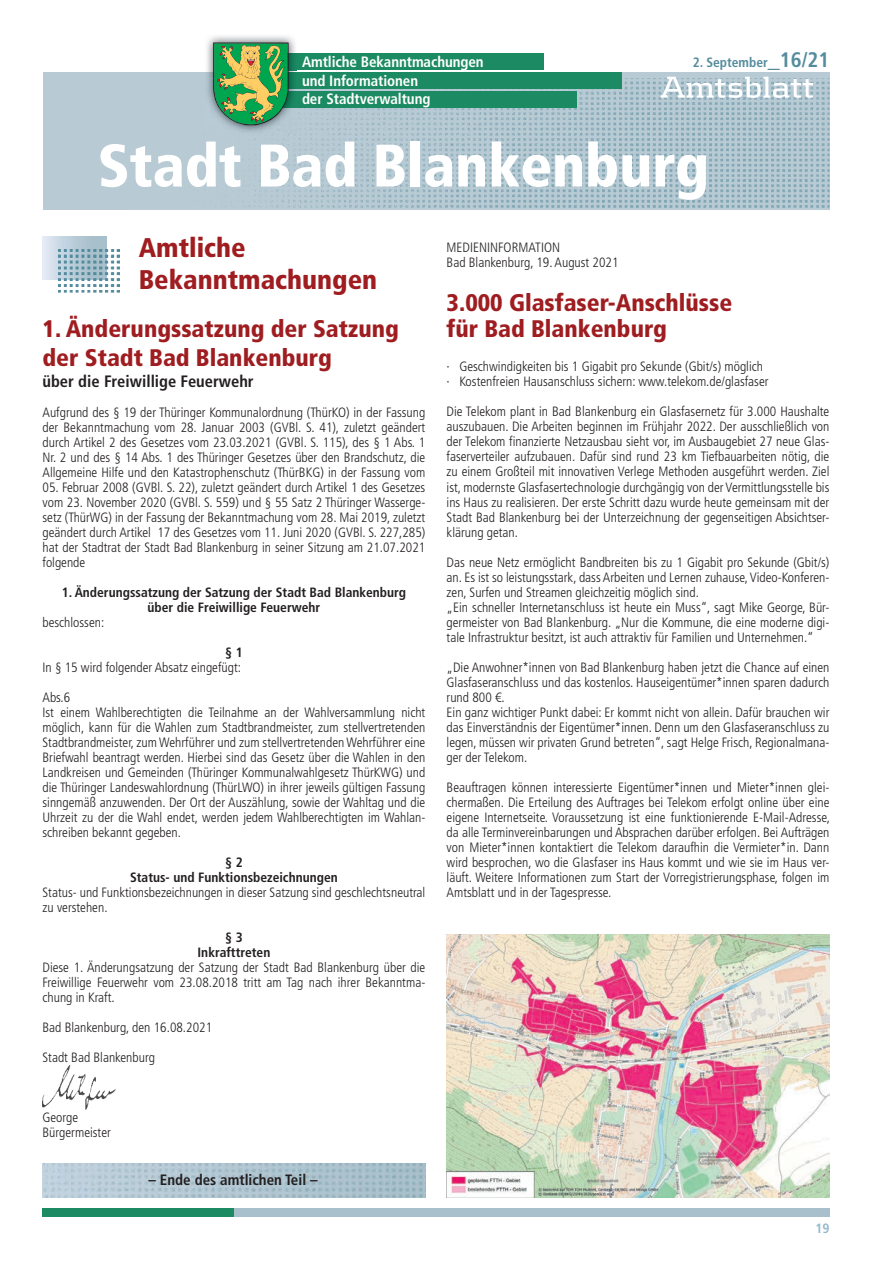
<style>
.page{position:relative;width:872px;height:1276px;background:#fff}
.page>*{position:absolute;margin:0;border:0;box-sizing:border-box;transform-origin:0 0}
.t1{font:900 condensed 60px "Frutiger LT Std";letter-spacing:-.005em;color:#fff}
.t2{font:900 condensed 27px/31.5px "Frutiger LT Std";color:#9f1d20}
.t3{font:900 condensed 24px/28.8px "Frutiger LT Std";color:#9f1d20}
.t4{font:700 condensed 16.5px "Frutiger LT Std";color:#231f20}
.t5{font:700 condensed 15px/19.4px "Frutiger LT Std";letter-spacing:-.005em;color:#fff}
.t6{font:700 condensed 15px "Frutiger LT Std";color:#231f20}
.t7{font:300 condensed 13.5px/15px "Frutiger LT Std";color:#231f20}
.t8{font:700 condensed 13.5px/15px "Frutiger LT Std";color:#231f20;text-align:center}
.t9{font:700 condensed 13.5px "Frutiger LT Std";color:#548c9e}
.t10{font:700 condensed 13.5px "Frutiger LT Std";color:#93b9ca}
.s1{font-size:24px}
.s2{font-size:21px}
</style>
<div class="page">
<svg style="left:43px;top:72px;width:786px;height:137px;fill:#b8cbd4"></svg>
<div style="left:278px;top:53px;width:265px;height:17px;background:#1c8a62"></div>
<div style="left:276px;top:91px;width:301px;height:17px;background:#1c8a62"></div>
<div style="left:278px;top:72px;width:343px;height:17px;background:#1c8a62"></div>
<svg style="left:660px;top:77px;width:153px;height:21px"></svg>
<div style="left:234px;top:1208px;width:595px;height:8px;background:#a8c0cb"></div>
<div style="left:43px;top:1208px;width:191px;height:8px;background:#1c8a62"></div>
<img style="left:207px;top:36px;width:88px;height:7px">
<svg style="left:45px;top:43px;width:256px;height:92px"></svg>
<svg style="left:43px;top:237px;width:63px;height:42px"></svg>
<img style="left:58px;top:250px;width:61px;height:42px">
<img style="left:43px;top:1066px;width:73px;height:44px">
<img style="left:446px;top:934px;width:383px;height:263px">
<img style="left:43px;top:1163px;width:382px;height:34px">
<p class="t9" style="left:693px;top:55px;width:138px">2. September<span class="s1">_</span><span class="s2">16/21</span></p>
<p class="t5" style="left:302px;top:52px;width:183px">Amtliche Bekanntmachungen und Informationen</p>
<p class="t5" style="left:302px;top:89px;width:130px">der Stadtverwaltung</p>
<h1 class="t1" style="left:98px;top:130px;width:613px">Stadt Bad Blankenburg</h1>
<h2 class="t2" style="left:139px;top:232px;width:240px">Amtliche<br>Bekanntmachungen</h2>
<h3 class="t3" style="left:43px;top:314px;width:358px">1. Änderungssatzung der Satzung der Stadt Bad Blankenburg</h3>
<p class="t4" style="left:43px;top:372px;width:213px">über die Freiwillige Feuerwehr</p>
<p class="t7" style="left:43px;top:405px;width:384px;text-align:justify">Aufgrund des § 19 der Thüringer Kommunalordnung (ThürKO) in der Fassung der Bekanntmachung vom 28. Januar 2003 (GVBl. S. 41), zuletzt geändert durch Artikel 2 des Gesetzes vom 23.03.2021 (GVBl. S. 115), des § 1 Abs. 1<br>Nr. 2 und des § 14 Abs. 1 des Thüringer Gesetzes über den Brandschutz, die Allgemeine Hilfe und den Katastrophenschutz (ThürBKG) in der Fassung vom</p>
<p class="t7" style="left:43px;top:480px;width:384px;text-align:justify">05. Februar 2008 (GVBl. S. 22), zuletzt geändert durch Artikel 1 des Gesetzes vom 23. November 2020 (GVBl. S. 559) und § 55 Satz 2 Thüringer Wasserge&shy;setz (ThürWG) in der Fassung der Bekanntmachung vom 28. Mai 2019, zuletzt geändert durch Artikel 17 des Gesetzes vom 11. Juni 2020 (GVBl. S. 227,285) hat der Stadtrat der Stadt Bad Blankenburg in seiner Sitzung am 21.07.2021 folgende</p>
<p class="t8" style="left:62px;top:585px;width:345px">1. Änderungssatzung der Satzung der Stadt Bad Blankenburg über die Freiwillige Feuerwehr</p>
<p class="t7" style="left:43px;top:615px;width:63px">beschlossen:</p>
<p class="t8" style="left:225px;top:645px;width:19px">§ 1</p>
<p class="t7" style="left:43px;top:660px;width:200px">In § 15 wird folgender Absatz eingefügt:</p>
<p class="t7" style="left:43px;top:690px;width:384px">Abs.6<br>Ist einem Wahlberechtigten die Teilnahme an der Wahlversammlung nicht möglich, kann für die Wahlen zum Stadtbrandmeister, zum stellvertretenden Stadtbrandmeister, zum Wehrführer und zum stellvertretenden Wehrführer eine Briefwahl beantragt werden. Hierbei sind das Gesetz über die Wahlen in den Landkreisen und Gemeinden (Thüringer Kommunalwahlgesetz ThürKWG) und die Thüringer Landeswahlordnung (ThürLWO) in ihrer jeweils gültigen Fassung sinngemäß anzuwenden. Der Ort der Auszählung, sowie der Wahltag und die Uhrzeit zu der die Wahl endet, werden jedem Wahlberechtigten im Wahlan&shy;schreiben bekannt gegeben.</p>
<p class="t8" style="left:130px;top:855px;width:209px">§ 2<br>Status- und Funktionsbezeichnungen</p>
<p class="t7" style="left:43px;top:885px;width:384px">Status- und Funktionsbezeichnungen in dieser Satzung sind geschlechtsneutral zu verstehen.</p>
<p class="t8" style="left:197px;top:930px;width:74px">§ 3<br>Inkrafttreten</p>
<p class="t7" style="left:43px;top:960px;width:384px;text-align:justify">Diese 1. Änderungsatzung der Satzung der Stadt Bad Blankenburg über die Freiwillige Feuerwehr vom 23.08.2018 tritt am Tag nach ihrer Bekanntma&shy;chung in Kraft.</p>
<p class="t7" style="left:43px;top:1020px;width:171px">Bad Blankenburg, den 16.08.2021</p>
<p class="t7" style="left:43px;top:1050px;width:114px">Stadt Bad Blankenburg</p>
<p class="t7" style="left:43px;top:1110px;width:70px">George<br>Bürgermeister</p>
<p class="t6" style="left:148px;top:1170px;width:171px">– Ende des amtlichen Teil –</p>
<p class="t7" style="left:446px;top:240px;width:173px">MEDIENINFORMATION<br>Bad Blankenburg, 19. August 2021</p>
<h3 class="t3" style="left:446px;top:290px;width:287px;line-height:25.8px">3.000 Glasfaser-Anschlüsse für Bad Blankenburg</h3>
<p class="t7" style="left:446px;top:359px;width:323px">· Geschwindigkeiten bis 1 Gigabit pro Sekunde (Gbit/s) möglich · Kostenfreien Hausanschluss sichern: www.telekom.de/glasfaser</p>
<p class="t7" style="left:446px;top:404px;width:384px;text-align:justify">Die Telekom plant in Bad Blankenburg ein Glasfasernetz für 3.000 Haushalte auszubauen. Die Arbeiten beginnen im Frühjahr 2022. Der ausschließlich von der Telekom finanzierte Netzausbau sieht vor, im Ausbaugebiet 27 neue Glas&shy;faserverteiler aufzubauen. Dafür sind rund 23 km Tiefbauarbeiten nötig, die zu einem Großteil mit innovativen Verlege Methoden ausgeführt werden. Ziel ist, modernste Glasfasertechnologie durchgängig von der Vermittlungsstelle bis ins Haus zu realisieren. Der erste Schritt dazu wurde heute gemeinsam mit der Stadt Bad Blankenburg bei der Unterzeichnung der gegenseitigen Absichtser&shy;klärung getan.</p>
<p class="t7" style="left:446px;top:554px;width:384px">Das neue Netz ermöglicht Bandbreiten bis zu 1 Gigabit pro Sekunde (Gbit/s) an. Es ist so leistungsstark, dass Arbeiten und Lernen zuhause, Video-Konferen&shy;zen, Surfen und Streamen gleichzeitig möglich sind.<br>„Ein schneller Internetanschluss ist heute ein Muss“, sagt Mike George, Bür&shy;germeister von Bad Blankenburg. „Nur die Kommune, die eine moderne digi&shy;tale Infrastruktur besitzt, ist auch attraktiv für Familien und Unternehmen.“</p>
<p class="t7" style="left:446px;top:659px;width:384px">„Die Anwohner*innen von Bad Blankenburg haben jetzt die Chance auf einen Glasfaseranschluss und das kostenlos. Hauseigentümer*innen sparen dadurch rund 800 €.<br>Ein ganz wichtiger Punkt dabei: Er kommt nicht von allein. Dafür brauchen wir das Einverständnis der Eigentümer*innen. Denn um den Glasfaseranschluss zu legen, müssen wir privaten Grund betreten“, sagt Helge Frisch, Regionalmana&shy;ger der Telekom.</p>
<p class="t7" style="left:446px;top:779px;width:385px;text-align:justify">Beauftragen können interessierte Eigentümer*innen und Mieter*innen glei&shy;chermaßen. Die Erteilung des Auftrages bei Telekom erfolgt online über eine eigene Internetseite. Voraussetzung ist eine funktionierende E-Mail-Adresse, da alle Terminvereinbarungen und Absprachen darüber erfolgen. Bei Aufträgen von Mieter*innen kontaktiert die Telekom daraufhin die Vermieter*in. Dann wird besprochen, wo die Glasfaser ins Haus kommt und wie sie im Haus ver&shy;läuft. Weitere Informationen zum Start der Vorregistrierungsphase, folgen im Amtsblatt und in der Tagespresse.</p>
<p class="t10" style="left:815px;top:1220px;width:16px">19</p>
</div>
